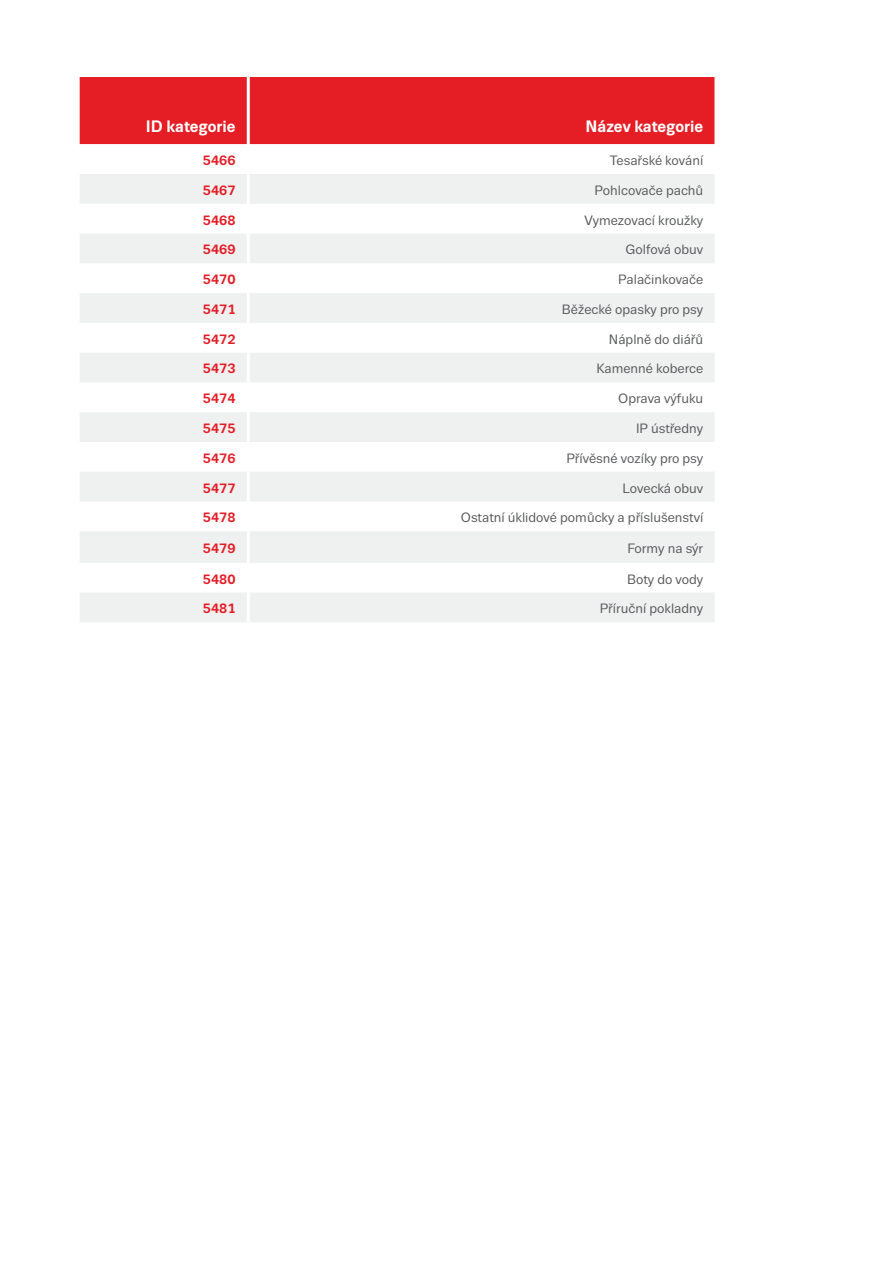
<style>
.page{position:relative;width:893px;height:1263px;background:#fff}
.page>*{position:absolute;margin:0;border:0;box-sizing:border-box;transform-origin:0 0}
.t1{font:700 16.5px "Trivia Sans";color:#fff}
.t2{font:13.5px "Trivia Sans";color:#57585a}
.t3{font:700 13.5px "Trivia Sans";color:#e31d26}
</style>
<div class="page">
<div style="left:80px;top:77px;width:634px;height:67px;background:#e51d24"></div>
<svg style="left:80px;top:174px;width:634px;height:448px;fill:#eff0f0"></svg>
<hr style="left:247px;top:77px;width:3px;height:67px;background:#fff">
<hr style="left:247px;top:174px;width:3px;height:30px;background:#fff">
<hr style="left:247px;top:204px;width:3px;height:30px;background:#fff">
<hr style="left:247px;top:234px;width:3px;height:29px;background:#fff">
<hr style="left:247px;top:263px;width:3px;height:30px;background:#fff">
<hr style="left:247px;top:293px;width:3px;height:30px;background:#fff">
<hr style="left:247px;top:323px;width:3px;height:30px;background:#fff">
<hr style="left:247px;top:353px;width:3px;height:29px;background:#fff">
<hr style="left:247px;top:382px;width:3px;height:30px;background:#fff">
<hr style="left:247px;top:412px;width:3px;height:30px;background:#fff">
<hr style="left:247px;top:442px;width:3px;height:30px;background:#fff">
<hr style="left:247px;top:472px;width:3px;height:29px;background:#fff">
<hr style="left:247px;top:501px;width:3px;height:30px;background:#fff">
<hr style="left:247px;top:531px;width:3px;height:32px;background:#fff">
<hr style="left:247px;top:563px;width:3px;height:29px;background:#fff">
<hr style="left:247px;top:592px;width:3px;height:30px;background:#fff">
<p class="t1" style="left:146px;top:117px;width:91px">ID kategorie</p>
<p class="t1" style="left:585px;top:117px;width:119px">Název kategorie</p>
<p class="t3" style="left:203px;top:153px;width:34px">5466</p>
<p class="t2" style="left:610px;top:153px;width:95px">Tesařské kování</p>
<p class="t3" style="left:203px;top:183px;width:34px">5467</p>
<p class="t2" style="left:595px;top:183px;width:110px">Pohlcovače pachů</p>
<p class="t3" style="left:203px;top:213px;width:34px">5468</p>
<p class="t2" style="left:585px;top:213px;width:120px">Vymezovací kroužky</p>
<p class="t3" style="left:203px;top:242px;width:34px">5469</p>
<p class="t2" style="left:625px;top:243px;width:79px">Golfová obuv</p>
<p class="t3" style="left:203px;top:272px;width:34px">5470</p>
<p class="t2" style="left:618px;top:272px;width:87px">Palačinkovače</p>
<p class="t3" style="left:203px;top:302px;width:34px">5471</p>
<p class="t2" style="left:562px;top:302px;width:143px">Běžecké opasky pro psy</p>
<p class="t3" style="left:203px;top:332px;width:34px">5472</p>
<p class="t2" style="left:609px;top:332px;width:96px">Náplně do diářů</p>
<p class="t3" style="left:203px;top:361px;width:34px">5473</p>
<p class="t2" style="left:596px;top:362px;width:108px">Kamenné koberce</p>
<p class="t3" style="left:203px;top:391px;width:34px">5474</p>
<p class="t2" style="left:618px;top:391px;width:86px">Oprava výfuku</p>
<p class="t3" style="left:203px;top:421px;width:34px">5475</p>
<p class="t2" style="left:636px;top:421px;width:69px">IP ústředny</p>
<p class="t3" style="left:203px;top:451px;width:34px">5476</p>
<p class="t2" style="left:566px;top:451px;width:138px">Přívěsné vozíky pro psy</p>
<p class="t3" style="left:203px;top:480px;width:34px">5477</p>
<p class="t2" style="left:622px;top:481px;width:82px">Lovecká obuv</p>
<p class="t3" style="left:203px;top:510px;width:34px">5478</p>
<p class="t2" style="left:461px;top:510px;width:244px">Ostatní úklidové pomůcky a příslušenství</p>
<p class="t3" style="left:203px;top:541px;width:34px">5479</p>
<p class="t2" style="left:627px;top:541px;width:77px">Formy na sýr</p>
<p class="t3" style="left:203px;top:571px;width:34px">5480</p>
<p class="t2" style="left:627px;top:572px;width:78px">Boty do vody</p>
<p class="t3" style="left:203px;top:601px;width:34px">5481</p>
<p class="t2" style="left:600px;top:601px;width:105px">Příruční pokladny</p>
</div>
